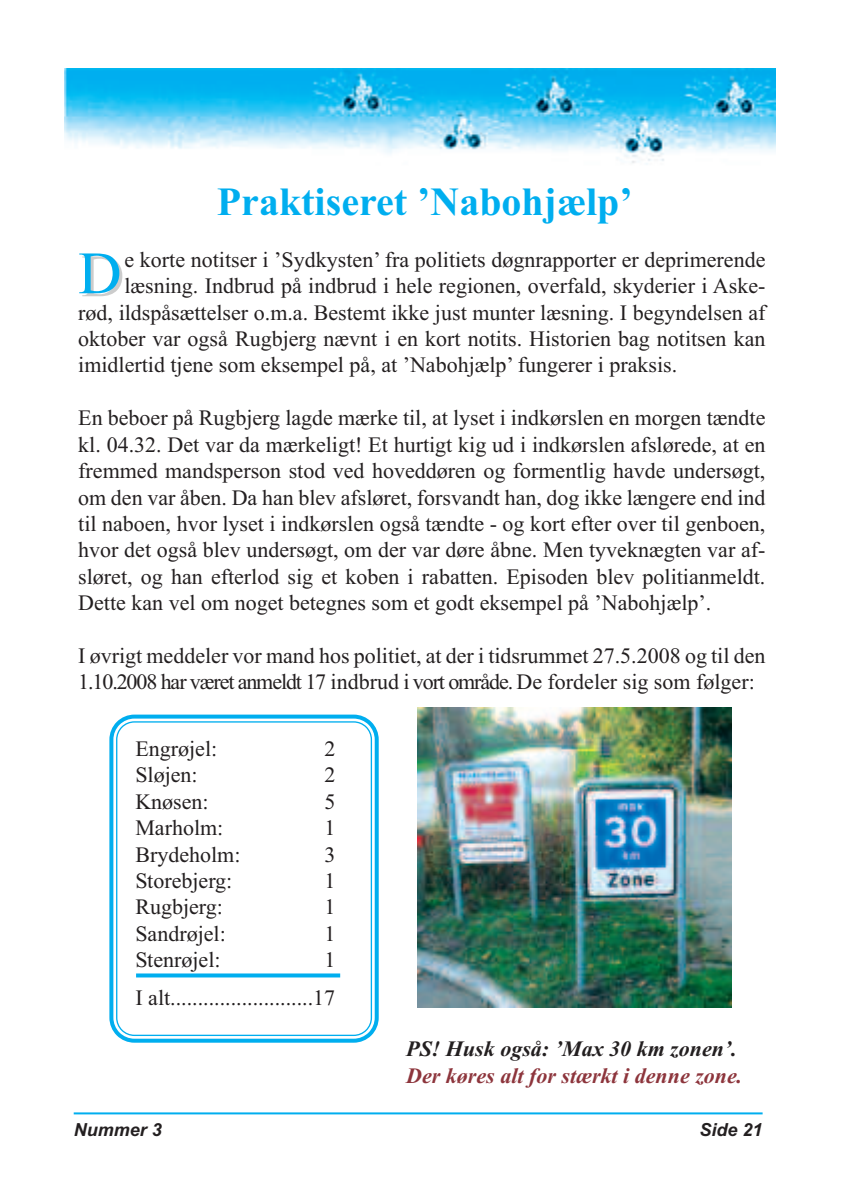
<style>
.page{position:relative;width:842px;height:1191px;background:#fff}
.page>*{position:absolute;margin:0;border:0;box-sizing:border-box;transform-origin:0 0}
.t1{font:60px "Times New Roman";color:#00aeef}
.t2{font:700 40px "Times New Roman";color:#00aeef}
.t3{font:22px/26.4px "Times New Roman";color:#231f20;text-align:justify}
.t4{font:italic 700 22px "Times New Roman";color:#8d353c}
.t5{font:italic 700 22px "Times New Roman";color:#231f20}
.t6{font:italic 700 18px "Arial";color:#231f20}
</style>
<div class="page">
<hr style="left:74px;top:1112px;width:689px;height:2px;background:#00aeef">
<svg style="left:64px;top:68px;width:711px;height:96px"></svg>
<svg style="left:109px;top:714px;width:270px;height:329px"></svg>
<svg style="left:115px;top:720px;width:258px;height:316px"></svg>
<img style="left:418px;top:707px;width:313px;height:300px">
<svg style="left:136px;top:973px;width:204px;height:4px"></svg>
<h2 class="t2" style="left:217px;top:178px;width:417px">Praktiseret ’Nabohjælp’</h2>
<h1 class="t1" style="left:78px;top:237px;width:45px">D</h1>
<p class="t3" style="left:124px;top:246px;width:642px">e korte notitser i ’Sydkysten’ fra politiets døgnrapporter er deprimerende</p>
<p class="t3" style="left:124px;top:272px;width:642px">læsning. Indbrud på indbrud i hele regionen, overfald, skyderier i Aske-</p>
<p class="t3" style="left:78px;top:299px;width:689px">rød, ildspåsættelser o.m.a. Bestemt ikke just munter læsning. I begyndelsen af</p>
<p class="t3" style="left:78px;top:325px;width:689px">oktober var også Rugbjerg nævnt i en kort notits. Historien bag notitsen kan</p>
<p class="t3" style="left:78px;top:352px;width:600px">imidlertid tjene som eksempel på, at ’Nabohjælp’ fungerer i praksis.</p>
<p class="t3" style="left:78px;top:404px;width:689px">En beboer på Rugbjerg lagde mærke til, at lyset i indkørslen en morgen tændte kl. 04.32. Det var da mærkeligt! Et hurtigt kig ud i indkørslen afslørede, at en fremmed mandsperson stod ved hoveddøren og formentlig havde undersøgt, om den var åben. Da han blev afsløret, forsvandt han, dog ikke længere end ind til naboen, hvor lyset i indkørslen også tændte - og kort efter over til genboen, hvor det også blev undersøgt, om der var døre åbne. Men tyveknægten var af&shy;sløret, og han efterlod sig et koben i rabatten. Episoden blev politianmeldt.<br>Dette kan vel om noget betegnes som et godt eksempel på ’Nabohjælp’.</p>
<p class="t3" style="left:78px;top:642px;width:689px">I øvrigt meddeler vor mand hos politiet, at der i tidsrummet 27.5.2008 og til den<br>1.10.2008 har været anmeldt 17 indbrud i vort område. De fordeler sig som følger:</p>
<p class="t3" style="left:135px;top:735px;width:83px">Engrøjel:</p>
<p class="t3" style="left:324px;top:735px;width:12px">2</p>
<p class="t3" style="left:135px;top:761px;width:64px">Sløjen:</p>
<p class="t3" style="left:324px;top:761px;width:12px">2</p>
<p class="t3" style="left:135px;top:788px;width:75px">Knøsen:</p>
<p class="t3" style="left:324px;top:788px;width:12px">5</p>
<p class="t3" style="left:135px;top:814px;width:89px">Marholm:</p>
<p class="t3" style="left:324px;top:814px;width:12px">1</p>
<p class="t3" style="left:135px;top:840px;width:107px">Brydeholm:</p>
<p class="t3" style="left:324px;top:840px;width:12px">3</p>
<p class="t3" style="left:135px;top:867px;width:98px">Storebjerg:</p>
<p class="t3" style="left:324px;top:867px;width:12px">1</p>
<p class="t3" style="left:135px;top:893px;width:89px">Rugbjerg:</p>
<p class="t3" style="left:324px;top:893px;width:12px">1</p>
<p class="t3" style="left:135px;top:920px;width:92px">Sandrøjel:</p>
<p class="t3" style="left:324px;top:920px;width:12px">1</p>
<p class="t3" style="left:135px;top:946px;width:87px">Stenrøjel:</p>
<p class="t3" style="left:135px;top:940px;width:201px;line-height:37.8px;text-align:right">1<br>I alt..........................17</p>
<p class="t5" style="left:406px;top:1036px;width:332px">PS! Husk også: ’Max 30 km zonen’.</p>
<p class="t4" style="left:406px;top:1062px;width:338px">Der køres alt for stærkt i denne zone.</p>
<p class="t6" style="left:74px;top:1119px;width:90px">Nummer 3</p>
<p class="t6" style="left:699px;top:1119px;width:65px">Side 21</p>
</div>
